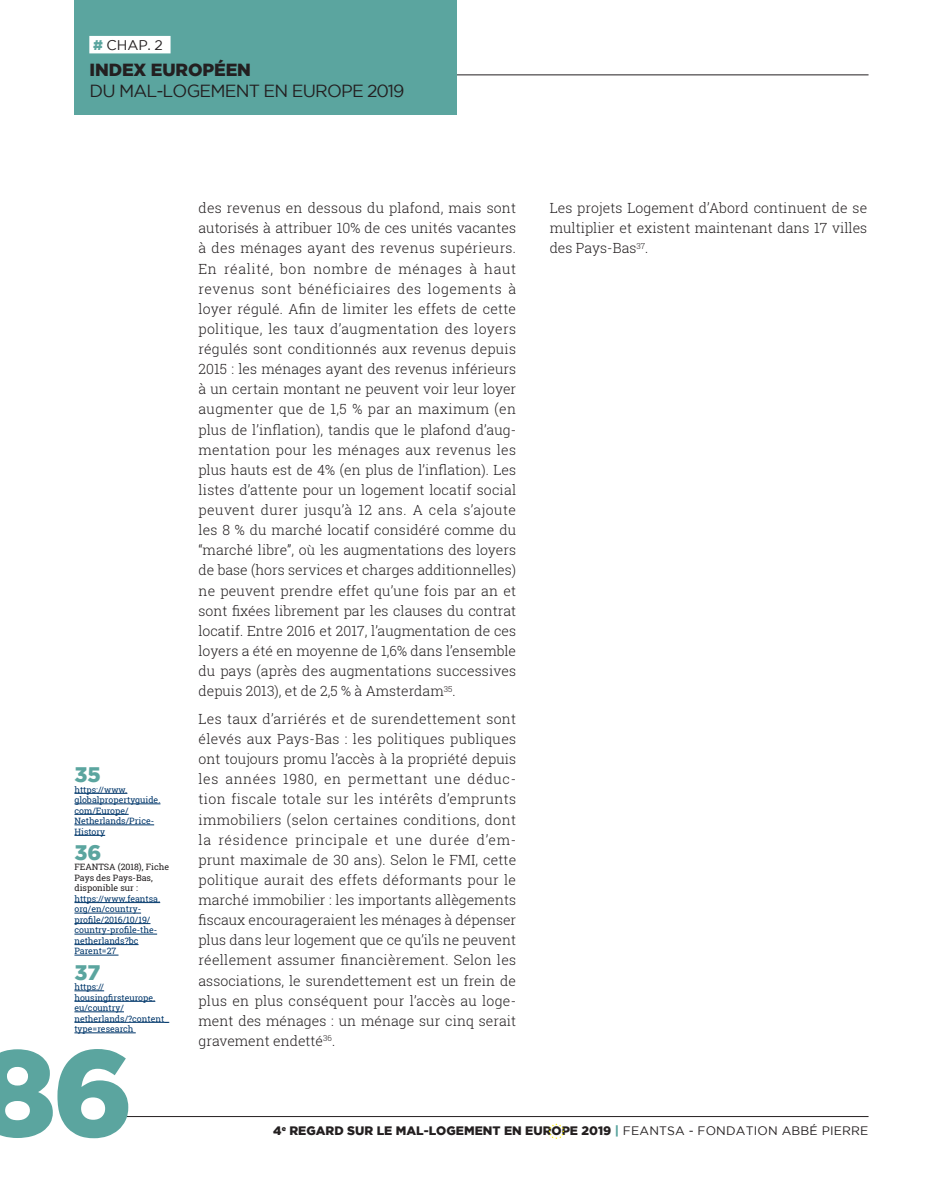
<style>
.page{position:relative;width:943px;height:1191px;background:#fff}
.page>*{position:absolute;margin:0;border:0;box-sizing:border-box;transform-origin:0 0}
.t1{font:900 122.5px "Gotham";color:#5ba59f}
.t2{font:900 21px "Gotham";color:#5ba59f}
.t3{font:17.5px "Gotham";letter-spacing:-.045em;color:#231f20}
.t4{font:900 17.5px "Gotham";letter-spacing:-.005em;color:#231f20}
.t5{font:300 14px/20.1px "Roboto Slab";color:#231f20;text-align:justify}
.t6{font:14px "Gotham";color:#231f20}
.t7{font:900 12.25px "Gotham";color:#231f20}
.t8{font:8.75px/10.5px "Roboto Slab";color:#00376b}
.t9{font:8.75px/10.5px "Roboto Slab";color:#231f20}
.s1{font-weight:900;color:#5ba59f}
.s2{color:#5ba59f}
.s3{font-weight:400}
</style>
<div class="page">
<hr style="left:109px;top:1116px;width:759px;height:1px;background:#231f20">
<svg style="left:548px;top:1123px;width:16px;height:16px"></svg>
<hr style="left:319px;top:74px;width:549px;height:1px;background:#231f20">
<div style="left:74px;top:0;width:382px;height:114px;background:#5ba59f"></div>
<div style="left:89px;top:36px;width:81px;height:17px;background:#fff"></div>
<hr style="left:74px;top:793px;width:53px;height:1px;background:#00376b">
<hr style="left:74px;top:803px;width:86px;height:1px;background:#00376b">
<hr style="left:74px;top:814px;width:55px;height:1px;background:#00376b">
<hr style="left:74px;top:824px;width:80px;height:1px;background:#00376b">
<hr style="left:74px;top:835px;width:31px;height:1px;background:#00376b">
<hr style="left:74px;top:902px;width:86px;height:1px;background:#00376b">
<hr style="left:74px;top:912px;width:67px;height:1px;background:#00376b">
<hr style="left:74px;top:923px;width:76px;height:1px;background:#00376b">
<hr style="left:74px;top:933px;width:83px;height:1px;background:#00376b">
<hr style="left:74px;top:944px;width:64px;height:1px;background:#00376b">
<hr style="left:74px;top:954px;width:44px;height:1px;background:#00376b">
<hr style="left:74px;top:990px;width:30px;height:1px;background:#00376b">
<hr style="left:74px;top:1001px;width:81px;height:1px;background:#00376b">
<hr style="left:74px;top:1011px;width:50px;height:1px;background:#00376b">
<hr style="left:74px;top:1022px;width:95px;height:1px;background:#00376b">
<hr style="left:74px;top:1032px;width:62px;height:1px;background:#00376b">
<p class="t6" style="left:93px;top:37px;width:71px"><span class="s1">#</span> CHAP. 2</p>
<p class="t4" style="left:89px;top:60px;width:163px">INDEX EUROPÉEN</p>
<p class="t3" style="left:89px;top:81px;width:316px">DU MAL-LOGEMENT EN EUROPE 2019</p>
<h2 class="t2" style="left:74px;top:762px;width:28px">35</h2>
<p class="t8" style="left:74px;top:784px;width:87px">https://www. globalpropertyguide. com/Europe/<br>Netherlands/Price-<br>History</p>
<h2 class="t2" style="left:74px;top:840px;width:28px">36</h2>
<p class="t9" style="left:74px;top:862px;width:96px">FEANTSA (2018), Fiche<br>Pays des Pays-Bas, disponible sur :</p>
<p class="t8" style="left:74px;top:893px;width:87px">https://www.feantsa. org/en/country&shy;profile/2016/10/19/ country-profile-the&shy;netherlands?bc<br>Parent=27</p>
<h2 class="t2" style="left:74px;top:960px;width:27px">37</h2>
<p class="t8" style="left:74px;top:981px;width:96px">https:// housingfirsteurope. eu/country/ netherlands/?content_ type=research</p>
<h1 class="t1" style="left:-21px;top:1022px;width:156px">86</h1>
<p class="t5" style="left:198px;top:198px;width:319px">des revenus en dessous du plafond, mais sont autorisés à attribuer 10% de ces unités vacantes à des ménages ayant des revenus supérieurs.<br>En réalité, bon nombre de ménages à haut revenus sont bénéficiaires des logements à loyer régulé. Afin de limiter les effets de cette politique, les taux d’augmentation des loyers régulés sont conditionnés aux revenus depuis 2015 : les ménages ayant des revenus inférieurs à un certain montant ne peuvent voir leur loyer augmenter que de 1,5 % par an maximum (en plus de l’inflation), tandis que le plafond d’aug&shy;mentation pour les ménages aux revenus les plus hauts est de 4% (en plus de l’inflation). Les listes d’attente pour un logement locatif social peuvent durer jusqu’à 12 ans. A cela s’ajoute les 8 % du marché locatif considéré comme du “marché libre”, où les augmentations des loyers de base (hors services et charges additionnelles) ne peuvent prendre effet qu’une fois par an et sont fixées librement par les clauses du contrat locatif. Entre 2016 et 2017, l’augmentation de ces loyers a été en moyenne de 1,6% dans l’ensemble du pays (après des augmentations successives depuis 2013), et de 2,5 % à Amsterdam<sup>35</sup>.</p>
<p class="t5" style="left:198px;top:708px;width:319px">Les taux d’arriérés et de surendettement sont élevés aux Pays-Bas : les politiques publiques ont toujours promu l’accès à la propriété depuis les années 1980, en permettant une déduc&shy;tion fiscale totale sur les intérêts d’emprunts immobiliers (selon certaines conditions, dont la résidence principale et une durée d’em&shy;prunt maximale de 30 ans). Selon le FMI, cette politique aurait des effets déformants pour le marché immobilier : les importants allègements fiscaux encourageraient les ménages à dépenser plus dans leur logement que ce qu’ils ne peuvent réellement assumer financièrement. Selon les associations, le surendettement est un frein de plus en plus conséquent pour l’accès au loge&shy;ment des ménages : un ménage sur cinq serait gravement endetté<sup>36</sup>.</p>
<p class="t5" style="left:549px;top:198px;width:319px">Les projets Logement d’Abord continuent de se multiplier et existent maintenant dans 17 villes des Pays-Bas<sup>37</sup>.</p>
<p class="t7" style="left:273px;top:1124px;width:596px">4<sup>e</sup> REGARD SUR LE MAL-LOGEMENT EN EUROPE 2019 <span class="s2">|</span> <span class="s3">FEANTSA - FONDATION ABBÉ PIERRE</span></p>
</div>
